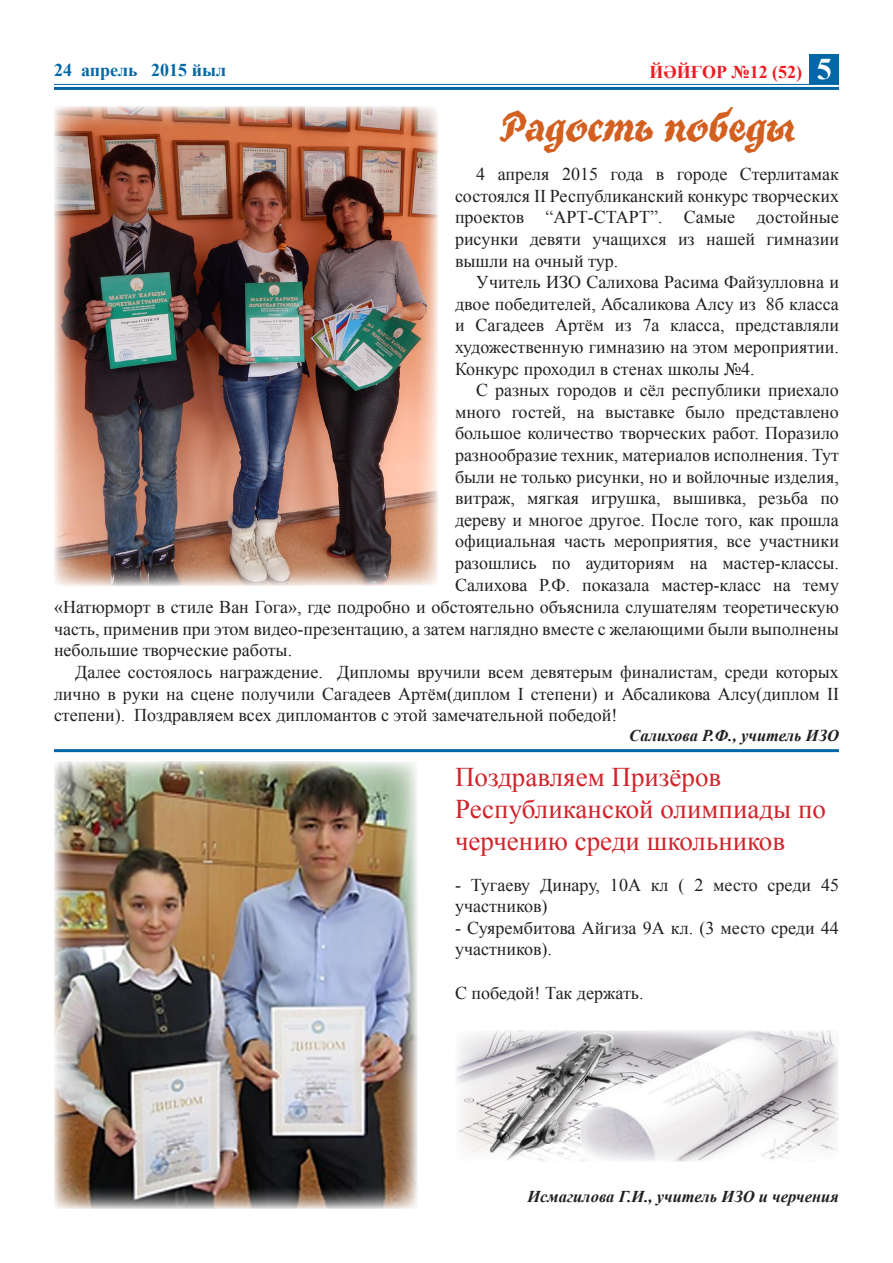
<style>
.page{position:relative;width:893px;height:1263px;background:#fff}
.page>*{position:absolute;margin:0;border:0;box-sizing:border-box;transform-origin:0 0}
.t1{font:45px "True Grit C";color:#d36020}
.t2{font:700 30px "Times New Roman";color:#fff}
.t3{font:27px/32.4px "Times New Roman";color:#d1232a}
.t4{font:18px/21.6px "Times New Roman";color:#231f20;text-align:justify}
.t5{font:700 18px "Times New Roman";color:#0167a6}
.t6{font:700 18px "Times New Roman";color:#ee1d23}
.t7{font:italic 700 16.5px "Times New Roman";color:#231f20}
</style>
<div class="page">
<hr style="left:54px;top:84px;width:785px;height:1px;background:#0167a6">
<hr style="left:54px;top:87px;width:785px;height:3px;background:#0167a6">
<div style="left:809px;top:54px;width:30px;height:30px;background:#0167a6"></div>
<img style="left:54px;top:107px;width:384px;height:479px">
<img style="left:54px;top:761px;width:364px;height:448px">
<hr style="left:54px;top:749px;width:785px;height:3px;background:#0167a6">
<img style="left:456px;top:1030px;width:383px;height:131px">
<p class="t5" style="left:54px;top:58px;width:174px">24 апрель 2015 йыл</p>
<p class="t6" style="left:649px;top:60px;width:154px">ЙӘЙҒОР №12 (52)</p>
<p class="t2" style="left:817px;top:48px;width:16px">5</p>
<p class="t1" style="left:500px;top:101px;width:296px">Радость победы</p>
<p class="t4" style="left:455px;top:163px;width:385px;text-indent:21px">4 апреля 2015 года в городе Стерлитамак состоялся II Республиканский конкурс творческих проектов “АРТ-СТАРТ”. Самые достойные рисунки девяти учащихся из нашей гимназии вышли на очный тур.</p>
<p class="t4" style="left:455px;top:271px;width:385px;text-indent:21px">Учитель ИЗО Салихова Расима Файзулловна и двое победителей, Абсаликова Алсу из 8б класса и Сагадеев Артём из 7а класса, представляли художественную гимназию на этом мероприятии.<br>Конкурс проходил в стенах школы №4.</p>
<p class="t4" style="left:476px;top:379px;width:364px">С разных городов и сёл республики приехало</p>
<p class="t4" style="left:455px;top:401px;width:385px">много гостей, на выставке было представлено</p>
<p class="t4" style="left:455px;top:422px;width:385px">большое количество творческих работ. Поразило</p>
<p class="t4" style="left:455px;top:444px;width:385px">разнообразие техник, материалов исполнения. Тут</p>
<p class="t4" style="left:455px;top:465px;width:385px">были не только рисунки, но и войлочные изделия,</p>
<p class="t4" style="left:455px;top:487px;width:385px">витраж, мягкая игрушка, вышивка, резьба по</p>
<p class="t4" style="left:455px;top:509px;width:385px">дереву и многое другое. После того, как прошла</p>
<p class="t4" style="left:455px;top:530px;width:385px">официальная часть мероприятия, все участники</p>
<p class="t4" style="left:455px;top:552px;width:385px">разошлись по аудиториям на мастер-классы.</p>
<p class="t4" style="left:455px;top:573px;width:385px">Салихова Р.Ф. показала мастер-класс на тему</p>
<p class="t4" style="left:54px;top:596px;width:786px">«Натюрморт в стиле Ван Гога», где подробно и обстоятельно объяснила слушателям теоретическую</p>
<p class="t4" style="left:54px;top:618px;width:786px">часть, применив при этом видео-презентацию, а затем наглядно вместе с желающими были выполнены</p>
<p class="t4" style="left:54px;top:639px;width:240px">небольшие творческие работы.</p>
<p class="t4" style="left:54px;top:661px;width:786px;text-indent:21px">Далее состоялось награждение. Дипломы вручили всем девятерым финалистам, среди которых лично в руки на сцене получили Сагадеев Артём(диплом I степени) и Абсаликова Алсу(диплом II степени). Поздравляем всех дипломантов с этой замечательной победой!</p>
<p class="t7" style="left:629px;top:724px;width:211px">Салихова Р.Ф., учитель ИЗО</p>
<p class="t3" style="left:455px;top:760px;width:373px">Поздравляем Призёров<br>Республиканской олимпиады по</p>
<p class="t3" style="left:455px;top:825px;width:332px">черчению среди школьников</p>
<p class="t4" style="left:455px;top:873px;width:385px">- Тугаеву Динару, 10А кл ( 2 место среди 45 участников)</p>
<p class="t4" style="left:455px;top:917px;width:385px">- Суярембитова Айгиза 9А кл. (3 место среди 44 участников).</p>
<p class="t4" style="left:455px;top:981px;width:190px">С победой! Так держать.</p>
<p class="t7" style="left:527px;top:1185px;width:313px">Исмагилова Г.И., учитель ИЗО и черчения</p>
</div>
